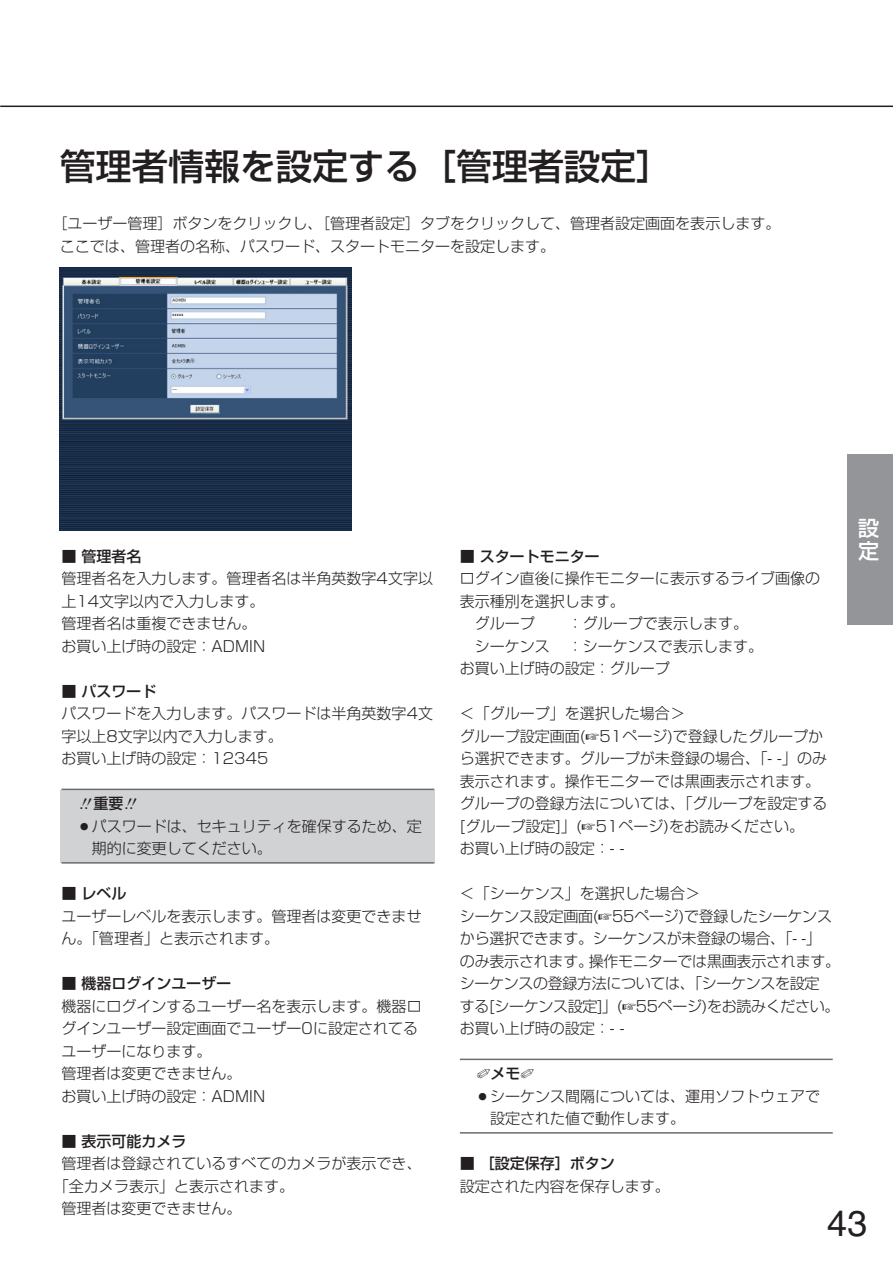
<style>
.page{position:relative;width:893px;height:1263px;background:#fff}
.page>*{position:absolute;margin:0;border:0;box-sizing:border-box;transform-origin:0 0}
.t1{font:500 36px "Shin Go";color:#231f20}
.t2{font:36px "Helvetica";color:#231f20}
.t3{font:500 21px "Shin Go";color:#fff}
.t4{font:300 15px/22.5px "Shin Go";color:#231f20}
.t5{font:500 15px "Shin Go";color:#231f20}
</style>
<div class="page">
<hr style="left:0;top:106px;width:892px;height:1px;background:#231f20">
<div style="left:847px;top:455px;width:45px;height:170px;background:#939598"></div>
<div style="left:60px;top:790px;width:374px;height:73px;background:#d1d2d4"></div>
<hr style="left:61px;top:789px;width:373px;height:1px;background:#6c6d70">
<hr style="left:61px;top:862px;width:373px;height:2px;background:#6c6d70">
<hr style="left:460px;top:1059px;width:372px;height:1px;background:#6c6d70">
<hr style="left:460px;top:1132px;width:372px;height:2px;background:#6c6d70">
<img style="left:60px;top:267px;width:291px;height:264px">
<h1 class="t1" style="left:60px;top:153px;width:613px">管理者情報を設定する［管理者設定］</h1>
<p class="t4" style="left:60px;top:214px;width:721px;text-indent:-8px">［ユーザー管理］ボタンをクリックし、［管理者設定］タブをクリックして、管理者設定画面を表示します。ここでは、管理者の名称、パスワード、スタートモニターを設定します。</p>
<h2 class="t3" style="left:858px;top:521px;width:22px">設</h2>
<p class="t5" style="left:61px;top:550px;width:81px">■ 管理者名</p>
<h2 class="t3" style="left:858px;top:543px;width:22px">定</h2>
<p class="t4" style="left:61px;top:569px;width:373px">管理者名を入力します。管理者名は半角英数字4文字以上14文字以内で入力します。<br>管理者名は重複できません。<br>お買い上げ時の設定：ADMIN</p>
<p class="t5" style="left:61px;top:685px;width:96px">■ パスワード</p>
<p class="t4" style="left:61px;top:704px;width:373px">パスワードを入力します。パスワードは半角英数字4文字以上8文字以内で入力します。<br>お買い上げ時の設定：12345</p>
<p class="t5" style="left:93px;top:798px;width:32px">重要</p>
<p class="t4" style="left:92px;top:817px;width:332px;text-indent:-15px">○パスワードは、セキュリティを確保するため、定期的に変更してください。</p>
<p class="t5" style="left:61px;top:888px;width:66px">■ レベル</p>
<p class="t4" style="left:61px;top:907px;width:361px">ユーザーレベルを表示します。管理者は変更できません。「管理者」と表示されます。</p>
<p class="t5" style="left:61px;top:978px;width:171px">■ 機器ログインユーザー</p>
<p class="t4" style="left:61px;top:997px;width:361px">機器にログインするユーザー名を表示します。機器ログインユーザー設定画面でユーザー0に設定されてるユーザーになります。<br>管理者は変更できません。<br>お買い上げ時の設定：ADMIN</p>
<p class="t5" style="left:61px;top:1135px;width:126px">■ 表示可能カメラ</p>
<p class="t4" style="left:61px;top:1154px;width:361px">管理者は登録されているすべてのカメラが表示でき、</p>
<p class="t4" style="left:54px;top:1177px;width:241px">「全カメラ表示」と表示されます。</p>
<p class="t4" style="left:61px;top:1199px;width:181px">管理者は変更できません。</p>
<p class="t5" style="left:460px;top:550px;width:141px">■ スタートモニター</p>
<p class="t4" style="left:460px;top:569px;width:361px">ログイン直後に操作モニターに表示するライブ画像の</p>
<p class="t4" style="left:460px;top:592px;width:166px">表示種別を選択します。</p>
<p class="t4" style="left:475px;top:614px;width:61px">グループ</p>
<p class="t4" style="left:568px;top:614px;width:181px">：グループで表示します。</p>
<p class="t4" style="left:475px;top:637px;width:289px">シーケンス ：シーケンスで表示します。</p>
<p class="t4" style="left:460px;top:659px;width:211px">お買い上げ時の設定：グループ</p>
<p class="t4" style="left:460px;top:704px;width:369px">＜「グループ」を選択した場合＞<br>グループ設定画面(☞51ページ)で登録したグループから選択できます。グループが未登録の場合、「- -」のみ表示されます。操作モニターでは黒画表示されます。グループの登録方法については、「グループを設定する[グループ設定]」(☞51ページ)をお読みください。<br>お買い上げ時の設定：- -</p>
<p class="t4" style="left:460px;top:884px;width:382px">＜「シーケンス」を選択した場合＞<br>シーケンス設定画面(☞55ページ)で登録したシーケンスから選択できます。シーケンスが未登録の場合、「- -」<br>のみ表示されます。操作モニターでは黒画表示されます。シーケンスの登録方法については、「シーケンスを設定<br>する[シーケンス設定]」(☞55ページ)をお読みください。お買い上げ時の設定：- -</p>
<p class="t5" style="left:477px;top:1068px;width:59px">✐メモ✐</p>
<p class="t4" style="left:490px;top:1087px;width:331px;text-indent:-15px">○シーケンス間隔については、運用ソフトウェアで設定された値で動作します。</p>
<p class="t5" style="left:460px;top:1158px;width:156px">■ ［設定保存］ボタン</p>
<p class="t4" style="left:460px;top:1177px;width:211px">設定された内容を保存します。</p>
<h1 class="t2" style="left:827px;top:1211px;width:42px">43</h1>
</div>
